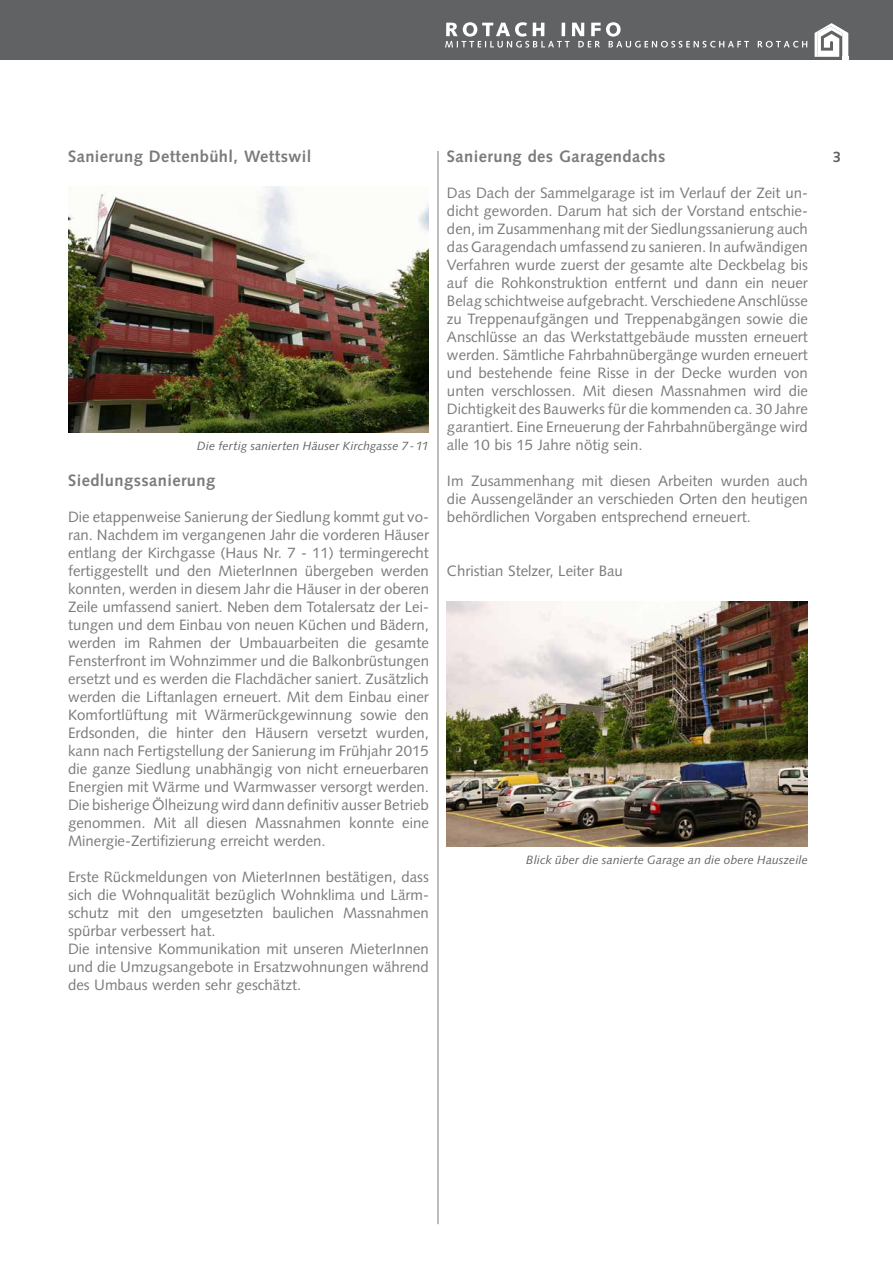
<style>
.page{position:relative;width:893px;height:1263px;background:#fff}
.page>*{position:absolute;margin:0;border:0;box-sizing:border-box;transform-origin:0 0}
.t1{font:700 16.5px "Syntax";letter-spacing:.025em;color:#7a7b7d}
.t2{font:15px/18px "Syntax";color:#7a7b7d;text-align:justify}
.t3{font:700 15px "Syntax";color:#616263}
.t4{font:italic 12px "Syntax";letter-spacing:.01em;color:#616263}
</style>
<div class="page">
<div style="left:0;top:0;width:893px;height:60px;background:#616263"></div>
<svg style="left:445px;top:22px;width:362px;height:26px"></svg>
<svg style="left:815px;top:23px;width:33px;height:37px"></svg>
<hr style="left:438px;top:151px;width:1px;height:1073px;background:#7a7b7d">
<img style="left:68px;top:187px;width:361px;height:245px">
<img style="left:447px;top:601px;width:361px;height:245px">
<p class="t1" style="left:68px;top:147px;width:245px">Sanierung Dettenbühl, Wettswil</p>
<p class="t3" style="left:833px;top:148px;width:10px">3</p>
<p class="t1" style="left:447px;top:147px;width:220px">Sanierung des Garagendachs</p>
<p class="t2" style="left:447px;top:184px;width:362px">Das Dach der Sammelgarage ist im Verlauf der Zeit un&shy;dicht geworden. Darum hat sich der Vorstand entschie&shy;den, im Zusammenhang mit der Siedlungssanierung auch das Garagendach umfassend zu sanieren. In aufwändigen Verfahren wurde zuerst der gesamte alte Deckbelag bis auf die Rohkonstruktion entfernt und dann ein neuer Belag schichtweise aufgebracht. Verschiedene Anschlüsse zu Treppenaufgängen und Treppenabgängen sowie die Anschlüsse an das Werkstattgebäude mussten erneuert werden. Sämtliche Fahrbahnübergänge wurden erneuert und bestehende feine Risse in der Decke wurden von unten verschlossen. Mit diesen Massnahmen wird die Dichtigkeit des Bauwerks für die kommenden ca. 30 Jahre garantiert. Eine Erneuerung der Fahrbahnübergänge wird alle 10 bis 15 Jahre nötig sein.</p>
<p class="t2" style="left:447px;top:472px;width:362px">Im Zusammenhang mit diesen Arbeiten wurden auch die Aussengeländer an verschieden Orten den heutigen behördlichen Vorgaben entsprechend erneuert.</p>
<p class="t2" style="left:447px;top:562px;width:177px">Christian Stelzer, Leiter Bau</p>
<p class="t4" style="left:197px;top:439px;width:233px">Die fertig sanierten Häuser Kirchgasse 7-11</p>
<p class="t1" style="left:68px;top:471px;width:149px">Siedlungssanierung</p>
<p class="t2" style="left:68px;top:508px;width:362px">Die etappenweise Sanierung der Siedlung kommt gut vo&shy;ran. Nachdem im vergangenen Jahr die vorderen Häuser entlang der Kirchgasse (Haus Nr. 7 - 11) termingerecht fertiggestellt und den MieterInnen übergeben werden konnten, werden in diesem Jahr die Häuser in der oberen Zeile umfassend saniert. Neben dem Totalersatz der Lei&shy;tungen und dem Einbau von neuen Küchen und Bädern, werden im Rahmen der Umbauarbeiten die gesamte Fensterfront im Wohnzimmer und die Balkonbrüstungen ersetzt und es werden die Flachdächer saniert. Zusätzlich werden die Liftanlagen erneuert. Mit dem Einbau einer Komfortlüftung mit Wärmerückgewinnung sowie den Erdsonden, die hinter den Häusern versetzt wurden, kann nach Fertigstellung der Sanierung im Frühjahr 2015 die ganze Siedlung unabhängig von nicht erneuerbaren Energien mit Wärme und Warmwasser versorgt werden.<br>Die bisherige Ölheizung wird dann definitiv ausser Betrieb genommen. Mit all diesen Massnahmen konnte eine Minergie-Zertifizierung erreicht werden.</p>
<p class="t2" style="left:68px;top:868px;width:362px;text-align:left">Erste Rückmeldungen von MieterInnen bestätigen, dass sich die Wohnqualität bezüglich Wohnklima und Lärm&shy;schutz mit den umgesetzten baulichen Massnahmen spürbar verbessert hat.<br>Die intensive Kommunikation mit unseren MieterInnen und die Umzugsangebote in Ersatzwohnungen während des Umbaus werden sehr geschätzt.</p>
<p class="t4" style="left:526px;top:853px;width:283px">Blick über die sanierte Garage an die obere Hauszeile</p>
</div>
